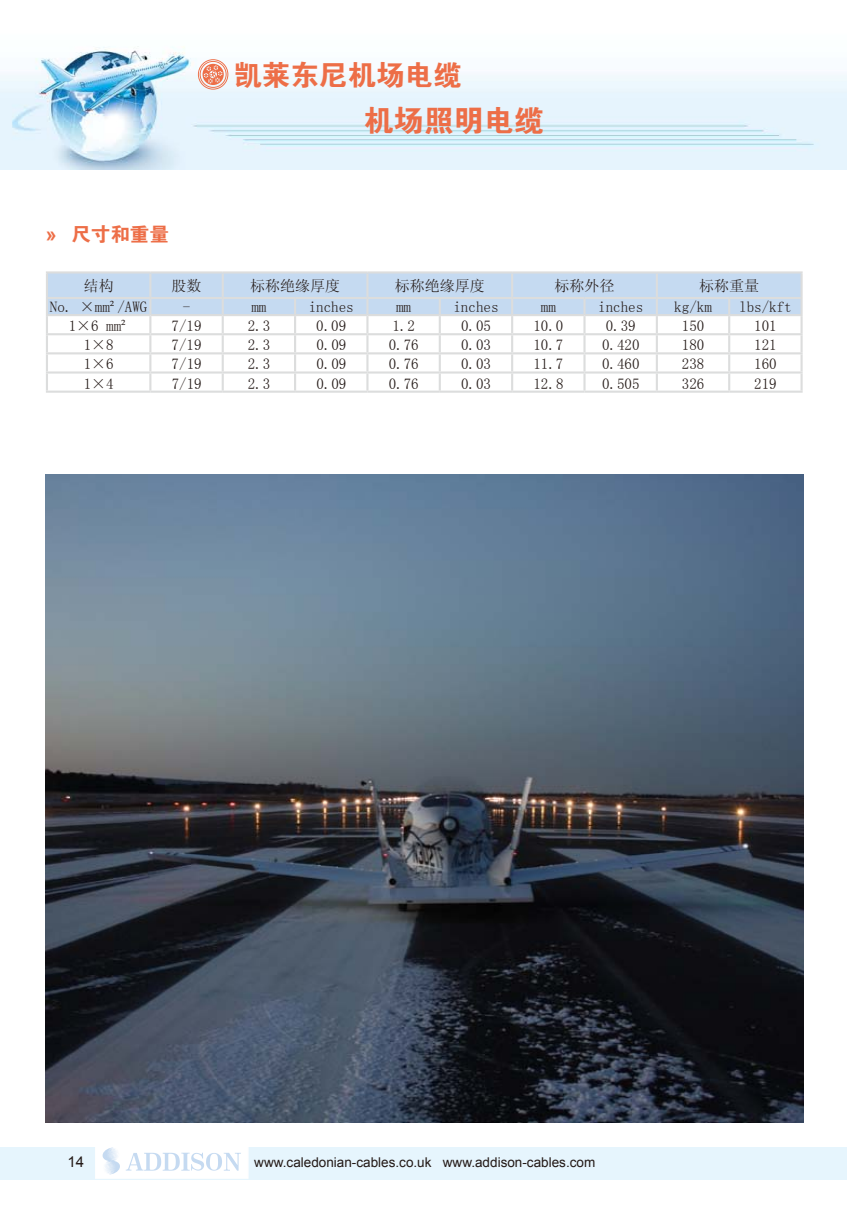
<style>
.page{position:relative;width:847px;height:1212px;background:#fff}
.page>*{position:absolute;margin:0;border:0;box-sizing:border-box;transform-origin:0 0}
.t1{font:30px "FZDHTJW GB1 0";color:#ed6e47}
.t2{font:28.5px "FZDHTJW GB1 0";color:#ed6e47}
.t3{font:19.5px "FZDHTJW GB1 0";color:#ed6e47}
.t4{font:15px "Sim Sun";color:#231916}
.t5{font:15px "Arial";color:#231916}
.t6{font:13.5px "Arial";color:#231916}
.s1{font-family:"Arial";font-weight:700}
</style>
<div class="page">
<div style="left:0;top:1147px;width:846px;height:32px;background:#e6f5fd"></div>
<img style="left:0;top:46px;width:846px;height:124px">
<div style="left:95px;top:1143px;width:153px;height:36px;background:#fff"></div>
<svg style="left:102px;top:1147px;width:139px;height:27px"></svg>
<svg style="left:198px;top:59px;width:30px;height:31px"></svg>
<hr style="left:46px;top:271px;width:104px;height:2px;background:#dcdddd">
<hr style="left:150px;top:271px;width:73px;height:2px;background:#dcdddd">
<hr style="left:223px;top:271px;width:72px;height:2px;background:#dcdddd">
<hr style="left:295px;top:271px;width:72px;height:2px;background:#dcdddd">
<hr style="left:367px;top:271px;width:72px;height:2px;background:#dcdddd">
<hr style="left:439px;top:271px;width:73px;height:2px;background:#dcdddd">
<hr style="left:512px;top:271px;width:72px;height:2px;background:#dcdddd">
<hr style="left:584px;top:271px;width:72px;height:2px;background:#dcdddd">
<hr style="left:656px;top:271px;width:72px;height:2px;background:#dcdddd">
<hr style="left:728px;top:271px;width:74px;height:2px;background:#dcdddd">
<svg style="left:46px;top:273px;width:756px;height:118px"></svg>
<hr style="left:46px;top:391px;width:104px;height:2px;background:#dcdddd">
<hr style="left:150px;top:391px;width:73px;height:2px;background:#dcdddd">
<hr style="left:223px;top:391px;width:72px;height:2px;background:#dcdddd">
<hr style="left:295px;top:391px;width:72px;height:2px;background:#dcdddd">
<hr style="left:367px;top:391px;width:72px;height:2px;background:#dcdddd">
<hr style="left:439px;top:391px;width:73px;height:2px;background:#dcdddd">
<hr style="left:512px;top:391px;width:72px;height:2px;background:#dcdddd">
<hr style="left:584px;top:391px;width:72px;height:2px;background:#dcdddd">
<hr style="left:656px;top:391px;width:72px;height:2px;background:#dcdddd">
<hr style="left:728px;top:391px;width:74px;height:2px;background:#dcdddd">
<img style="left:46px;top:474px;width:757px;height:648px">
<h2 class="t2" style="left:233px;top:59px;width:229px">凯莱东尼机场电缆</h2>
<h1 class="t1" style="left:363px;top:104px;width:182px">机场照明电缆</h1>
<h3 class="t3" style="left:46px;top:223px;width:125px"><span class="s1">»</span> 尺寸和重量</h3>
<p class="t4" style="left:84px;top:278px;width:32px">结构</p>
<p class="t4" style="left:171px;top:278px;width:31px">股数</p>
<p class="t4" style="left:250px;top:278px;width:91px">标称绝缘厚度</p>
<p class="t4" style="left:394px;top:278px;width:91px">标称绝缘厚度</p>
<p class="t4" style="left:554px;top:278px;width:61px">标称外径</p>
<p class="t4" style="left:699px;top:278px;width:61px">标称重量</p>
<p class="t4" style="left:50px;top:299px;width:99px">No. ×mm²/AWG</p>
<p class="t4" style="left:183px;top:299px;width:9px">-</p>
<p class="t4" style="left:251px;top:299px;width:16px">mm</p>
<p class="t4" style="left:308px;top:299px;width:46px">inches</p>
<p class="t4" style="left:396px;top:299px;width:16px">mm</p>
<p class="t4" style="left:453px;top:299px;width:46px">inches</p>
<p class="t4" style="left:540px;top:299px;width:16px">mm</p>
<p class="t4" style="left:598px;top:299px;width:46px">inches</p>
<p class="t4" style="left:674px;top:299px;width:39px">kg/km</p>
<p class="t4" style="left:738px;top:299px;width:54px">lbs/kft</p>
<p class="t4" style="left:69px;top:318px;width:62px">1×6 mm²</p>
<p class="t4" style="left:171px;top:318px;width:31px">7/19</p>
<p class="t4" style="left:247px;top:318px;width:24px">2.3</p>
<p class="t4" style="left:316px;top:318px;width:31px">0.09</p>
<p class="t4" style="left:392px;top:318px;width:24px">1.2</p>
<p class="t4" style="left:461px;top:318px;width:31px">0.05</p>
<p class="t4" style="left:533px;top:318px;width:31px">10.0</p>
<p class="t4" style="left:605px;top:318px;width:31px">0.39</p>
<p class="t4" style="left:681px;top:318px;width:24px">150</p>
<p class="t4" style="left:753px;top:318px;width:24px">101</p>
<p class="t4" style="left:84px;top:337px;width:31px">1×8</p>
<p class="t4" style="left:171px;top:337px;width:31px">7/19</p>
<p class="t4" style="left:247px;top:337px;width:24px">2.3</p>
<p class="t4" style="left:316px;top:337px;width:31px">0.09</p>
<p class="t4" style="left:388px;top:337px;width:31px">0.76</p>
<p class="t4" style="left:461px;top:337px;width:31px">0.03</p>
<p class="t4" style="left:533px;top:337px;width:31px">10.7</p>
<p class="t4" style="left:601px;top:337px;width:39px">0.420</p>
<p class="t4" style="left:681px;top:337px;width:24px">180</p>
<p class="t4" style="left:753px;top:337px;width:24px">121</p>
<p class="t4" style="left:84px;top:356px;width:32px">1×6</p>
<p class="t4" style="left:171px;top:356px;width:31px">7/19</p>
<p class="t4" style="left:248px;top:356px;width:24px">2.3</p>
<p class="t4" style="left:316px;top:356px;width:31px">0.09</p>
<p class="t4" style="left:388px;top:356px;width:31px">0.76</p>
<p class="t4" style="left:461px;top:356px;width:31px">0.03</p>
<p class="t4" style="left:533px;top:356px;width:31px">11.7</p>
<p class="t4" style="left:601px;top:356px;width:39px">0.460</p>
<p class="t4" style="left:681px;top:356px;width:24px">238</p>
<p class="t4" style="left:754px;top:356px;width:24px">160</p>
<p class="t4" style="left:84px;top:376px;width:31px">1×4</p>
<p class="t4" style="left:172px;top:376px;width:31px">7/19</p>
<p class="t4" style="left:248px;top:376px;width:24px">2.3</p>
<p class="t4" style="left:316px;top:376px;width:31px">0.09</p>
<p class="t4" style="left:388px;top:376px;width:31px">0.76</p>
<p class="t4" style="left:461px;top:376px;width:31px">0.03</p>
<p class="t4" style="left:533px;top:376px;width:31px">12.8</p>
<p class="t4" style="left:601px;top:376px;width:39px">0.505</p>
<p class="t4" style="left:681px;top:376px;width:24px">326</p>
<p class="t4" style="left:754px;top:376px;width:24px">219</p>
<p class="t5" style="left:67px;top:1151px;width:18px">14</p>
<p class="t6" style="left:254px;top:1153px;width:342px">www.caledonian-cables.co.uk www.addison-cables.com</p>
</div>
